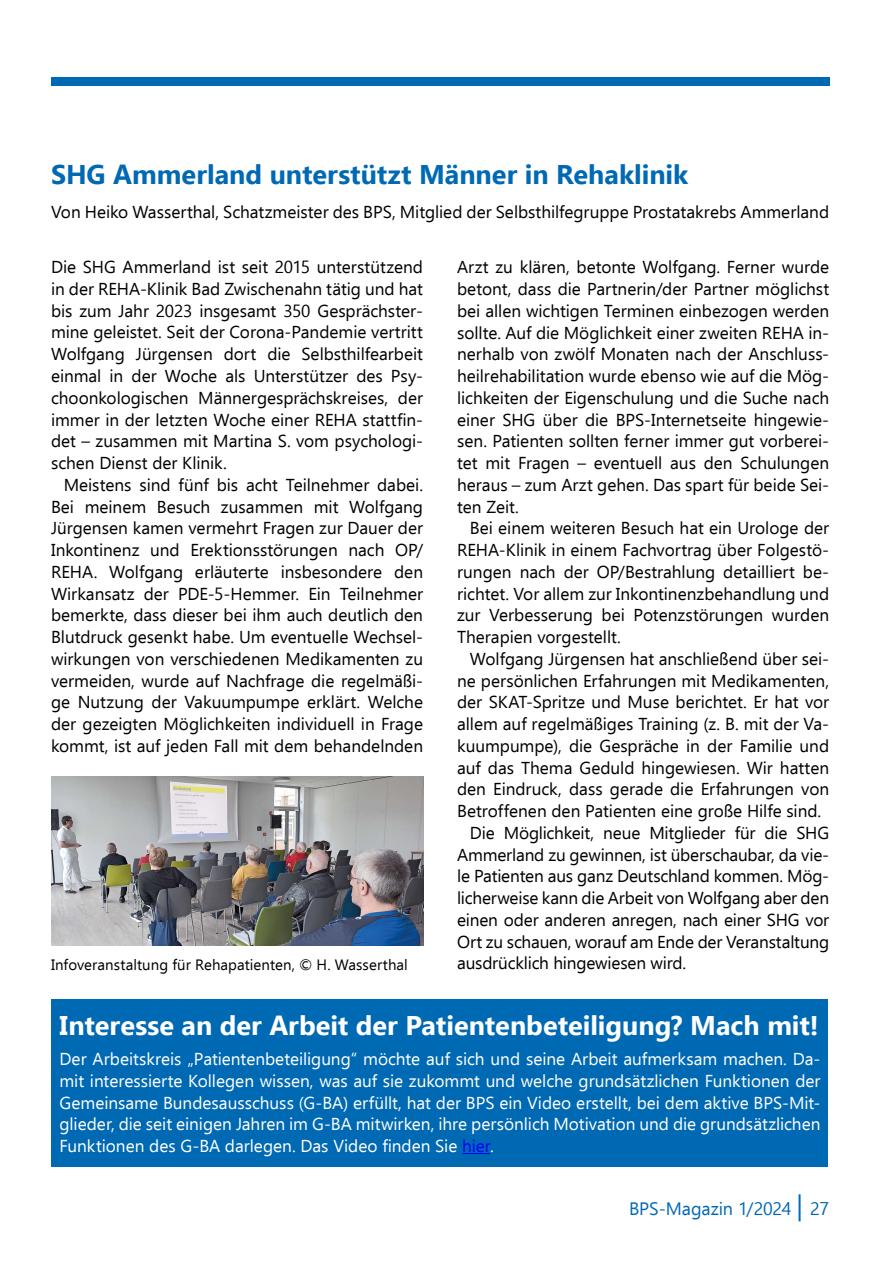
<style>
.page{position:relative;width:893px;height:1263px;background:#fff}
.page>*{position:absolute;margin:0;border:0;box-sizing:border-box;transform-origin:0 0}
.t1{font:700 27px "Ebrima";color:#fff}
.t2{font:700 27px "Ebrima";color:#0069b4}
.t3{font:18px "Ebrima";letter-spacing:-.01em;color:#0069b4}
.t4{font:17.25px/21.8px "Ebrima";letter-spacing:-.005em;color:#000;text-align:justify}
.t5{font:17.25px/21.8px "Ebrima";letter-spacing:-.005em;color:#fff;text-align:justify}
.t6{font:15px "Ebrima";letter-spacing:.005em;color:#000}
.s1{color:#00f}
</style>
<div class="page">
<div style="left:51px;top:78px;width:778px;height:8px;background:#0069b4"></div>
<img style="left:51px;top:776px;width:372px;height:170px">
<div style="left:52px;top:999px;width:776px;height:168px;background:#0069b4"></div>
<svg style="left:462px;top:1153px;width:28px;height:1px"></svg>
<h1 class="t2" style="left:51px;top:153px;width:639px">SHG Ammerland unterstützt Männer in Rehaklinik</h1>
<p class="t4" style="left:51px;top:200px;width:780px">Von Heiko Wasserthal, Schatzmeister des BPS, Mitglied der Selbsthilfegruppe Prostatakrebs Ammerland</p>
<p class="t4" style="left:51px;top:256px;width:374px">Die SHG Ammerland ist seit 2015 unterstützend in der REHA-Klinik Bad Zwischenahn tätig und hat bis zum Jahr 2023 insgesamt 350 Gesprächster&shy;mine geleistet. Seit der Corona-Pandemie vertritt Wolfgang Jürgensen dort die Selbsthilfearbeit einmal in der Woche als Unterstützer des Psy&shy;choonkologischen Männergesprächskreises, der immer in der letzten Woche einer REHA stattfin&shy;det – zusammen mit Martina S. vom psychologi&shy;schen Dienst der Klinik.</p>
<p class="t4" style="left:51px;top:473px;width:374px;text-indent:13px">Meistens sind fünf bis acht Teilnehmer dabei.<br>Bei meinem Besuch zusammen mit Wolfgang Jürgensen kamen vermehrt Fragen zur Dauer der Inkontinenz und Erektionsstörungen nach OP/ REHA. Wolfgang erläuterte insbesondere den Wirkansatz der PDE-5-Hemmer. Ein Teilnehmer bemerkte, dass dieser bei ihm auch deutlich den Blutdruck gesenkt habe. Um eventuelle Wechsel&shy;wirkungen von verschiedenen Medikamenten zu vermeiden, wurde auf Nachfrage die regelmäßi&shy;ge Nutzung der Vakuumpumpe erklärt. Welche der gezeigten Möglichkeiten individuell in Frage kommt, ist auf jeden Fall mit dem behandelnden</p>
<p class="t4" style="left:457px;top:256px;width:374px">Arzt zu klären, betonte Wolfgang. Ferner wurde betont, dass die Partnerin/der Partner möglichst bei allen wichtigen Terminen einbezogen werden sollte. Auf die Möglichkeit einer zweiten REHA in&shy;nerhalb von zwölf Monaten nach der Anschluss&shy;heilrehabilitation wurde ebenso wie auf die Mög&shy;lichkeiten der Eigenschulung und die Suche nach einer SHG über die BPS-Internetseite hingewie&shy;sen. Patienten sollten ferner immer gut vorberei&shy;tet mit Fragen – eventuell aus den Schulungen heraus – zum Arzt gehen. Das spart für beide Sei&shy;ten Zeit.</p>
<p class="t4" style="left:457px;top:517px;width:374px;text-indent:13px">Bei einem weiteren Besuch hat ein Urologe der REHA-Klinik in einem Fachvortrag über Folgestö&shy;rungen nach der OP/Bestrahlung detailliert be&shy;richtet. Vor allem zur Inkontinenzbehandlung und zur Verbesserung bei Potenzstörungen wurden Therapien vorgestellt.</p>
<p class="t4" style="left:470px;top:647px;width:361px">Wolfgang Jürgensen hat anschließend über sei-</p>
<p class="t4" style="left:457px;top:669px;width:374px">ne persönlichen Erfahrungen mit Medikamenten,</p>
<p class="t4" style="left:457px;top:691px;width:374px">der SKAT-Spritze und Muse berichtet. Er hat vor</p>
<p class="t4" style="left:457px;top:712px;width:374px">allem auf regelmäßiges Training (z. B. mit der Va-</p>
<p class="t4" style="left:457px;top:734px;width:374px">kuumpumpe), die Gespräche in der Familie und</p>
<p class="t4" style="left:457px;top:756px;width:374px">auf das Thema Geduld hingewiesen. Wir hatten</p>
<p class="t4" style="left:457px;top:778px;width:374px">den Eindruck, dass gerade die Erfahrungen von</p>
<p class="t4" style="left:457px;top:799px;width:366px">Betroffenen den Patienten eine große Hilfe sind.</p>
<p class="t4" style="left:470px;top:821px;width:361px">Die Möglichkeit, neue Mitglieder für die SHG</p>
<p class="t4" style="left:457px;top:843px;width:374px">Ammerland zu gewinnen, ist überschaubar, da vie-</p>
<p class="t4" style="left:457px;top:865px;width:374px">le Patienten aus ganz Deutschland kommen. Mög-</p>
<p class="t4" style="left:457px;top:887px;width:374px">licherweise kann die Arbeit von Wolfgang aber den</p>
<p class="t4" style="left:457px;top:908px;width:374px">einen oder anderen anregen, nach einer SHG vor</p>
<p class="t4" style="left:457px;top:930px;width:374px">Ort zu schauen, worauf am Ende der Veranstaltung</p>
<p class="t6" style="left:51px;top:953px;width:358px">Infoveranstaltung für Rehapatienten, © H. Wasserthal</p>
<p class="t4" style="left:457px;top:952px;width:231px">ausdrücklich hingewiesen wird.</p>
<h1 class="t1" style="left:60px;top:1004px;width:761px">Interesse an der Arbeit der Patientenbeteiligung? Mach mit!</h1>
<p class="t5" style="left:60px;top:1047px;width:762px">Der Arbeitskreis „Patientenbeteiligung“ möchte auf sich und seine Arbeit aufmerksam machen. Da&shy;mit interessierte Kollegen wissen, was auf sie zukommt und welche grundsätzlichen Funktionen der Gemeinsame Bundesausschuss (G-BA) erfüllt, hat der BPS ein Video erstellt, bei dem aktive BPS-Mit&shy;glieder, die seit einigen Jahren im G-BA mitwirken, ihre persönlich Motivation und die grundsätzlichen Funktionen des G-BA darlegen. Das Video finden Sie <span class="s1">hier</span>.</p>
<p class="t3" style="left:629px;top:1195px;width:202px">BPS-Magazin 1/2024 27</p>
</div>
